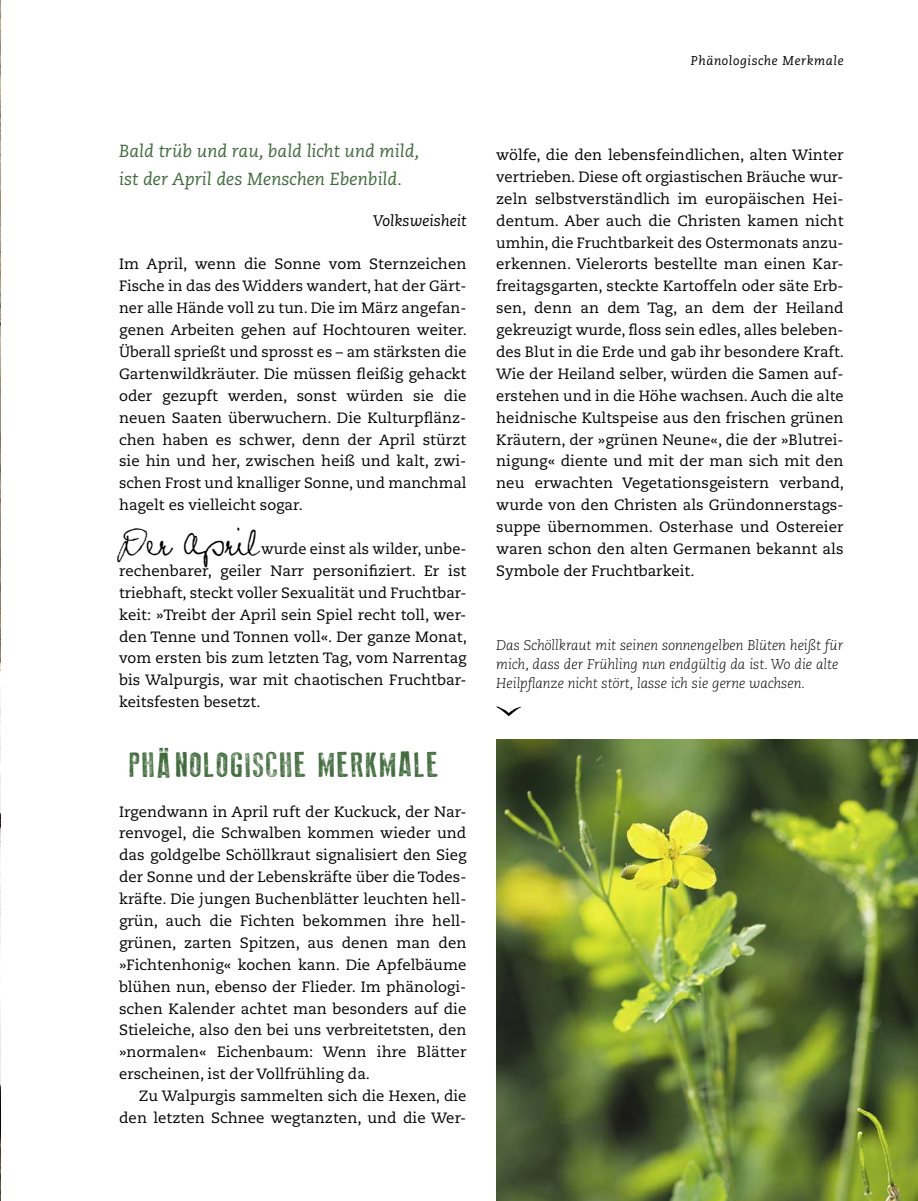
<style>
.page{position:relative;width:918px;height:1201px;background:#fff}
.page>*{position:absolute;margin:0;border:0;box-sizing:border-box;transform-origin:0 0}
.t1{font:35px "Old Press";letter-spacing:.05em;color:#416b3d}
.t2{font:italic 17.5px/28px "Caecilia LT Std";letter-spacing:.005em;color:#416b3d}
.t3{font:italic 15.4px "Caecilia LT Std";color:#000}
.t4{font:14.88px/21.9px "Caecilia LT Std";letter-spacing:.005em;color:#000;text-align:justify}
.t5{font:italic 300 14px/19.2px "Caecilia LT Std";color:#000}
.t6{font:italic 12.6px "Caecilia LT Std";letter-spacing:.05em;color:#000}
.s1{font-family:"Prophecy Script";font-size:31.5px}
</style>
<div class="page">
<img style="left:0;top:0;width:1px;height:1200px">
<img style="left:496px;top:740px;width:422px;height:460px">
<svg style="left:496px;top:706px;width:25px;height:10px"></svg>
<p class="t6" style="left:691px;top:53px;width:154px">Phänologische Merkmale</p>
<p class="t2" style="left:119px;top:138px;width:302px">Bald trüb und rau, bald licht und mild, ist der April des Menschen Ebenbild.</p>
<p class="t3" style="left:373px;top:212px;width:95px">Volksweisheit</p>
<p class="t4" style="left:119px;top:254px;width:349px">Im April, wenn die Sonne vom Sternzeichen Fische in das des Widders wandert, hat der Gärt&shy;ner alle Hände voll zu tun. Die im März angefan&shy;genen Arbeiten gehen auf Hochtouren weiter.<br>Überall sprießt und sprosst es – am stärksten die Gartenwildkräuter. Die müssen fleißig gehackt oder gezupft werden, sonst würden sie die neuen Saaten überwuchern. Die Kulturpflänz&shy;chen haben es schwer, denn der April stürzt sie hin und her, zwischen heiß und kalt, zwi&shy;schen Frost und knalliger Sonne, und manchmal hagelt es vielleicht sogar.</p>
<p class="t4" style="left:119px;top:538px;width:349px"><span class="s1">Der April</span> wurde einst als wilder, unbe&shy;rechenbarer, geiler Narr personifiziert. Er ist triebhaft, steckt voller Sexualität und Fruchtbar&shy;keit: »Treibt der April sein Spiel recht toll, wer&shy;den Tenne und Tonnen voll«. Der ganze Monat, vom ersten bis zum letzten Tag, vom Narrentag bis Walpurgis, war mit chaotischen Fruchtbar&shy;keitsfesten besetzt.</p>
<p class="t1" style="left:129px;top:744px;width:311px">PHÄNOLOGISCHE MERKMALE</p>
<p class="t4" style="left:119px;top:800px;width:349px">Irgendwann in April ruft der Kuckuck, der Nar-</p>
<p class="t4" style="left:119px;top:822px;width:349px">renvogel, die Schwalben kommen wieder und</p>
<p class="t4" style="left:119px;top:844px;width:349px">das goldgelbe Schöllkraut signalisiert den Sieg</p>
<p class="t4" style="left:119px;top:866px;width:349px">der Sonne und der Lebenskräfte über die Todes-</p>
<p class="t4" style="left:119px;top:888px;width:349px">kräfte. Die jungen Buchenblätter leuchten hell-</p>
<p class="t4" style="left:119px;top:910px;width:349px">grün, auch die Fichten bekommen ihre hell-</p>
<p class="t4" style="left:119px;top:932px;width:349px">grünen, zarten Spitzen, aus denen man den</p>
<p class="t4" style="left:119px;top:954px;width:349px">»Fichtenhonig« kochen kann. Die Apfelbäume</p>
<p class="t4" style="left:119px;top:975px;width:349px">blühen nun, ebenso der Flieder. Im phänologi-</p>
<p class="t4" style="left:119px;top:997px;width:349px">schen Kalender achtet man besonders auf die</p>
<p class="t4" style="left:119px;top:1019px;width:349px">Stieleiche, also den bei uns verbreitetsten, den</p>
<p class="t4" style="left:119px;top:1041px;width:349px">»normalen« Eichenbaum: Wenn ihre Blätter</p>
<p class="t4" style="left:119px;top:1063px;width:252px">erscheinen, ist der Vollfrühling da.</p>
<p class="t4" style="left:139px;top:1085px;width:329px">Zu Walpurgis sammelten sich die Hexen, die</p>
<p class="t4" style="left:119px;top:1107px;width:349px">den letzten Schnee wegtanzten, und die Wer-</p>
<p class="t4" style="left:496px;top:144px;width:349px">wölfe, die den lebensfeindlichen, alten Winter vertrieben. Diese oft orgiastischen Bräuche wur&shy;zeln selbstverständlich im europäischen Hei&shy;dentum. Aber auch die Christen kamen nicht umhin, die Fruchtbarkeit des Ostermonats anzu&shy;erkennen. Vielerorts bestellte man einen Kar&shy;freitagsgarten, steckte Kartoffeln oder säte Erb&shy;sen, denn an dem Tag, an dem der Heiland gekreuzigt wurde, floss sein edles, alles beleben&shy;des Blut in die Erde und gab ihr besondere Kraft.<br>Wie der Heiland selber, würden die Samen auf&shy;erstehen und in die Höhe wachsen. Auch die alte heidnische Kultspeise aus den frischen grünen Kräutern, der »grünen Neune«, die der »Blutrei&shy;nigung« diente und mit der man sich mit den neu erwachten Vegetationsgeistern verband, wurde von den Christen als Gründonnerstags&shy;suppe übernommen. Osterhase und Ostereier waren schon den alten Germanen bekannt als Symbole der Fruchtbarkeit.</p>
<p class="t5" style="left:496px;top:635px;width:348px">Das Schöllkraut mit seinen sonnengelben Blüten heißt für mich, dass der Frühling nun endgültig da ist. Wo die alte<br>Heilpflanze nicht stört, lasse ich sie gerne wachsen.</p>
</div>
